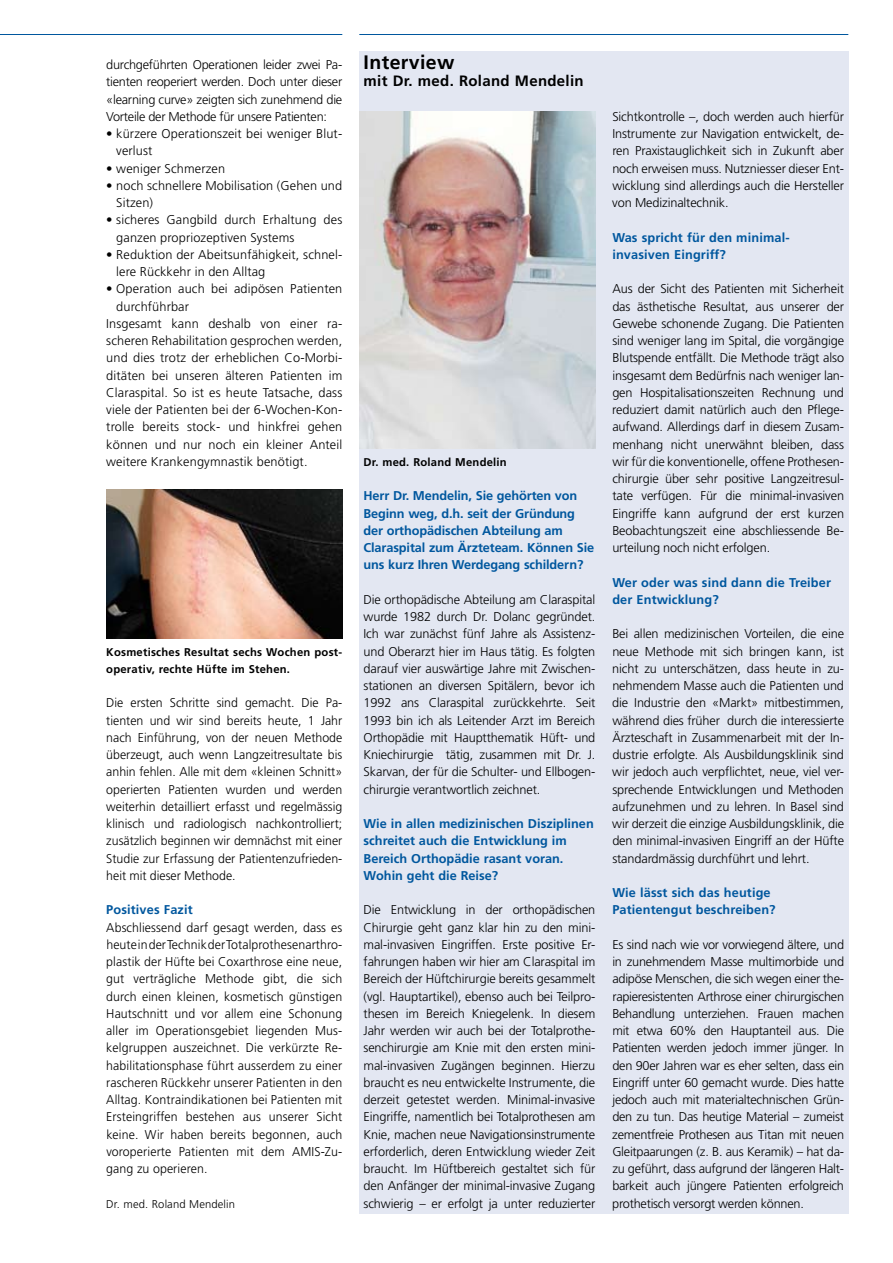
<style>
.page{position:relative;width:893px;height:1263px;background:#fff}
.page>*{position:absolute;margin:0;border:0;box-sizing:border-box;transform-origin:0 0}
.t1{font:700 19.5px "Frutiger";letter-spacing:.02em;color:#000}
.t2{font:700 15px "Frutiger";letter-spacing:.02em;color:#000}
.t3{font:300 12.75px/17.2px "Frutiger";letter-spacing:-.01em;color:#000;text-align:justify}
.t4{font:300 12.75px/17.2px "Frutiger";letter-spacing:.01em;color:#000}
.t5{font:700 12.75px/17.2px "Frutiger";color:#00579e}
.t6{font:700 11.25px/17.2px "Frutiger";letter-spacing:.02em;color:#000}
.t7{font:300 11.25px "Frutiger";letter-spacing:.01em;color:#000}
</style>
<div class="page">
<hr style="left:0;top:34px;width:342px;height:1px;background:#00579e">
<div style="left:359px;top:52px;width:489px;height:1162px;background:#e3e7f2"></div>
<img style="left:359px;top:112px;width:236px;height:336px">
<hr style="left:359px;top:34px;width:489px;height:1px;background:#00579e">
<img style="left:106px;top:490px;width:236px;height:148px">
<p class="t3" style="left:106px;top:56px;width:238px">durchgeführten Operationen leider zwei Pa&shy;tienten reoperiert werden. Doch unter dieser «learning curve» zeigten sich zunehmend die Vorteile der Methode für unsere Patienten:</p>
<p class="t4" style="left:116px;top:125px;width:227px;text-indent:-10px">• kürzere Operationszeit bei weniger Blut&shy;verlust</p>
<p class="t4" style="left:106px;top:160px;width:120px">• weniger Schmerzen</p>
<p class="t4" style="left:116px;top:177px;width:227px;text-indent:-10px">• noch schnellere Mobilisation (Gehen und<br>Sitzen)</p>
<p class="t4" style="left:116px;top:211px;width:227px;text-indent:-10px">• sicheres Gangbild durch Erhaltung des ganzen propriozeptiven Systems</p>
<p class="t4" style="left:116px;top:246px;width:227px;text-indent:-10px">• Reduktion der Abeitsunfähigkeit, schnel&shy;lere Rückkehr in den Alltag</p>
<p class="t4" style="left:106px;top:280px;width:237px">• Operation auch bei adipösen Patienten</p>
<p class="t4" style="left:116px;top:298px;width:74px">durchführbar</p>
<p class="t4" style="left:106px;top:315px;width:237px">Insgesamt kann deshalb von einer ra-</p>
<p class="t4" style="left:106px;top:332px;width:237px">scheren Rehabilitation gesprochen werden,</p>
<p class="t4" style="left:106px;top:349px;width:238px">und dies trotz der erheblichen Co-Morbi-</p>
<p class="t4" style="left:106px;top:367px;width:238px">ditäten bei unseren älteren Patienten im</p>
<p class="t4" style="left:106px;top:384px;width:237px">Claraspital. So ist es heute Tatsache, dass</p>
<p class="t4" style="left:106px;top:401px;width:237px">viele der Patienten bei der 6-Wochen-Kon-</p>
<p class="t4" style="left:106px;top:418px;width:237px">trolle bereits stock- und hinkfrei gehen</p>
<p class="t4" style="left:106px;top:436px;width:237px">können und nur noch ein kleiner Anteil</p>
<p class="t4" style="left:106px;top:453px;width:203px">weitere Krankengymnastik benötigt.</p>
<p class="t6" style="left:106px;top:643px;width:237px">Kosmetisches Resultat sechs Wochen post&shy;operativ, rechte Hüfte im Stehen.</p>
<p class="t3" style="left:106px;top:694px;width:237px">Die ersten Schritte sind gemacht. Die Pa&shy;tienten und wir sind bereits heute, 1 Jahr nach Einführung, von der neuen Methode überzeugt, auch wenn Langzeitresultate bis anhin fehlen. Alle mit dem «kleinen Schnitt» operierten Patienten wurden und werden weiterhin detailliert erfasst und regelmässig klinisch und radiologisch nachkontrolliert; zusätzlich beginnen wir demnächst mit einer Studie zur Erfassung der Patientenzufrieden&shy;heit mit dieser Methode.</p>
<p class="t5" style="left:106px;top:901px;width:88px">Positives Fazit</p>
<p class="t3" style="left:106px;top:919px;width:238px">Abschliessend darf gesagt werden, dass es heuteinderTechnikderTotalprothesenarthro&shy;plastik der Hüfte bei Coxarthrose eine neue, gut verträgliche Methode gibt, die sich durch einen kleinen, kosmetisch güns-tigen Hautschnitt und vor allem eine Schonung aller im Operationsgebiet liegenden Mus&shy;kelgruppen auszeichnet. Die verkürzte Re&shy;habilitationsphase führt ausserdem zu einer rascheren Rückkehr unserer Patienten in den Alltag. Kontraindikationen bei Patienten mit Ersteingriffen bestehen aus unserer Sicht keine. Wir haben bereits begonnen, auch voroperierte Patienten mit dem AMIS-Zu&shy;gang zu operieren.</p>
<p class="t7" style="left:106px;top:1197px;width:130px">Dr. med. Roland Mendelin</p>
<h1 class="t1" style="left:364px;top:51px;width:92px">Interview</h1>
<p class="t2" style="left:364px;top:72px;width:222px">mit Dr. med. Roland Mendelin</p>
<p class="t6" style="left:364px;top:453px;width:145px">Dr. med. Roland Mendelin</p>
<p class="t5" style="left:364px;top:487px;width:232px">Herr Dr. Mendelin, Sie gehörten von Beginn weg, d.h. seit der Gründung der orthopädischen Abteilung am Claraspital zum Ärzteteam. Können Sie uns kurz Ihren Werdegang schildern?</p>
<p class="t3" style="left:364px;top:591px;width:233px;text-align:left">Die orthopädische Abteilung am Claraspital wurde 1982 durch Dr. Dolanc gegründet.<br>Ich war zunächst fünf Jahre als Assistenz&shy;und Oberarzt hier im Haus tätig. Es folgten darauf vier auswärtige Jahre mit Zwischen&shy;stationen an diversen Spitälern, bevor ich 1992 ans Claraspital zurückkehrte. Seit 1993 bin ich als Leitender Arzt im Bereich Orthopädie mit Hauptthematik Hüft- und Kniechirurgie tätig, zusammen mit Dr. J.<br>Skarvan, der für die Schulter- und Ellbogen&shy;chirurgie verantwortlich zeichnet.</p>
<p class="t5" style="left:364px;top:815px;width:232px">Wie in allen medizinischen Disziplinen schreitet auch die Entwicklung im<br>Bereich Orthopädie rasant voran.<br>Wohin geht die Reise?</p>
<p class="t3" style="left:364px;top:901px;width:233px">Die Entwicklung in der orthopädischen Chirurgie geht ganz klar hin zu den mini&shy;mal-invasiven Eingriffen. Erste positive Er&shy;fahrungen haben wir hier am Claraspital im Bereich der Hüftchirurgie bereits gesammelt (vgl. Hauptartikel), ebenso auch bei Teilpro&shy;thesen im Bereich Kniegelenk. In diesem Jahr werden wir auch bei der Totalprothe&shy;senchirurgie am Knie mit den ersten mini&shy;mal-invasiven Zugängen beginnen. Hierzu braucht es neu entwickelte Instrumente, die derzeit getestet werden. Minimal-invasive Eingriffe, namentlich bei Totalprothesen am Knie, machen neue Navigationsinstrumente erforderlich, deren Entwicklung wieder Zeit braucht. Im Hüftbereich gestaltet sich für den Anfänger der minimal-invasive Zugang schwierig – er erfolgt ja unter reduzierter</p>
<p class="t3" style="left:612px;top:108px;width:233px">Sichtkontrolle –, doch werden auch hierfür Instrumente zur Navigation entwickelt, de&shy;ren Praxistauglichkeit sich in Zukunft aber noch erweisen muss. Nutzniesser dieser Ent&shy;wicklung sind allerdings auch die Hersteller von Medizinaltechnik.</p>
<p class="t5" style="left:612px;top:229px;width:179px">Was spricht für den minimal&shy;invasiven Eingriff?</p>
<p class="t3" style="left:612px;top:280px;width:233px">Aus der Sicht des Patienten mit Sicherheit das ästhetische Resultat, aus unserer der Gewebe schonende Zugang. Die Patienten sind weniger lang im Spital, die vorgängige Blutspende entfällt. Die Methode trägt also insgesamt dem Bedürfnis nach weniger lan&shy;gen Hospitalisationszeiten Rechnung und reduziert damit natürlich auch den Pflege&shy;aufwand. Allerdings darf in diesem Zusam&shy;menhang nicht unerwähnt bleiben, dass wir für die konventionelle, offene Prothesen&shy;chirurgie über sehr positive Langzeitresul&shy;tate verfügen. Für die minimal-invasiven Eingriffe kann aufgrund der erst kurzen Beobachtungszeit eine abschliessende Be&shy;urteilung noch nicht erfolgen.</p>
<p class="t5" style="left:612px;top:574px;width:220px">Wer oder was sind dann die Treiber der Entwicklung?</p>
<p class="t3" style="left:612px;top:625px;width:233px">Bei allen medizinischen Vorteilen, die eine neue Methode mit sich bringen kann, ist nicht zu unterschätzen, dass heute in zu&shy;nehmendem Masse auch die Patienten und die Industrie den «Markt» mitbestimmen, während dies früher durch die interessierte Ärzteschaft in Zusammenarbeit mit der In&shy;dustrie erfolgte. Als Ausbildungsklinik sind wir jedoch auch verpflichtet, neue, viel ver&shy;sprechende Entwicklungen und Methoden aufzunehmen und zu lehren. In Basel sind wir derzeit die einzige Ausbildungsklinik, die den minimal-invasiven Eingriff an der Hüfte standardmässig durchführt und lehrt.</p>
<p class="t5" style="left:612px;top:884px;width:165px">Wie lässt sich das heutige<br>Patientengut beschreiben?</p>
<p class="t3" style="left:612px;top:936px;width:233px">Es sind nach wie vor vorwiegend ältere, und in zunehmendem Masse multimorbide und adipöse Menschen, die sich wegen einer the&shy;rapieresistenten Arthrose einer chirurgischen Behandlung unterziehen. Frauen machen mit etwa 60% den Hauptanteil aus. Die Patienten werden jedoch immer jünger. In den 90er Jahren war es eher selten, dass ein Eingriff unter 60 gemacht wurde. Dies hatte jedoch auch mit materialtechnischen Grün&shy;den zu tun. Das heutige Material – zumeist zementfreie Prothesen aus Titan mit neuen Gleitpaarungen (z. B. aus Keramik) – hat da&shy;zu geführt, dass aufgrund der längeren Halt&shy;barkeit auch jüngere Patienten erfolgreich prothetisch versorgt werden können.</p>
</div>
